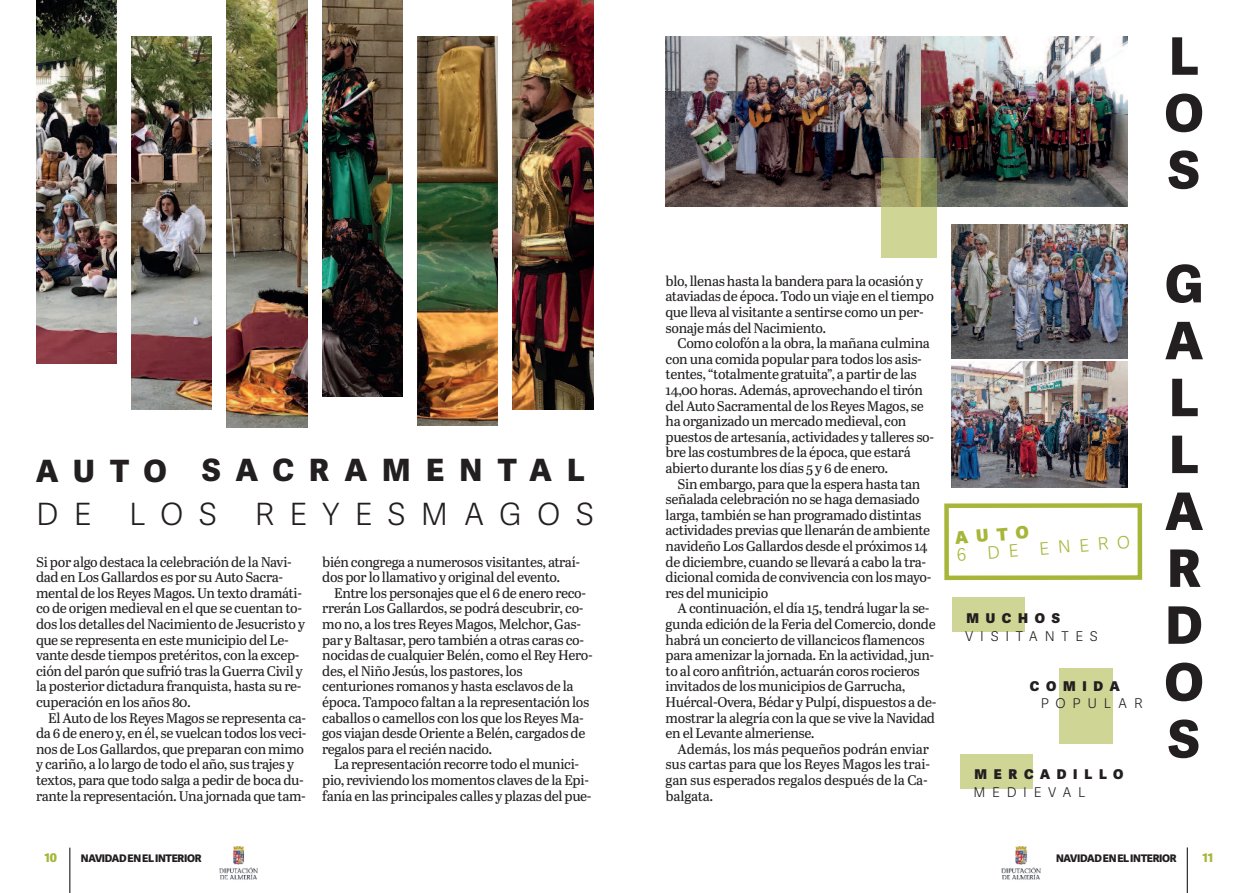
<style>
.page{position:relative;width:1259px;height:893px;background:#fff}
.page>*{position:absolute;margin:0;border:0;box-sizing:border-box;transform-origin:0 0}
.t1{font:800 51.75px/56.8px "Adelle Sans Basic";color:#231f20;text-align:justify}
.t2{font:800 30.75px "Adelle Sans Basic";letter-spacing:.5em;color:#231f20}
.t3{font:300 30.75px "Adelle Sans Basic";letter-spacing:.5em;color:#231f20}
.t4{font:300 17.25px "Adelle Sans Basic";color:#a7b639}
.t5{font:800 17.25px "Adelle Sans Basic";color:#a7b639}
.t6{font:13.95px/15.6px "Abril Text";letter-spacing:-.025em;color:#231f20}
.t7{font:300 13.5px "Adelle Sans Basic";letter-spacing:.5em;color:#231f20}
.t8{font:800 13.5px "Adelle Sans Basic";letter-spacing:.5em;color:#231f20}
.t9{font:800 12px "Adelle Sans Basic";color:#a7b639}
.t10{font:800 10.5px "Adelle Sans Basic";letter-spacing:-.03em;color:#231f20}
</style>
<div class="page">
<hr style="left:1187px;top:847px;width:1px;height:46px;background:#000">
<img style="left:1001px;top:846px;width:39px;height:34px">
<hr style="left:70px;top:848px;width:1px;height:45px;background:#000">
<img style="left:219px;top:846px;width:38px;height:34px">
<img style="left:921px;top:36px;width:206px;height:170px">
<img style="left:36px;top:0;width:80px;height:363px">
<img style="left:951px;top:362px;width:176px;height:126px">
<img style="left:951px;top:224px;width:176px;height:134px">
<img style="left:665px;top:36px;width:256px;height:170px">
<img style="left:131px;top:36px;width:81px;height:373px">
<img style="left:227px;top:0;width:80px;height:427px">
<img style="left:322px;top:0;width:80px;height:396px">
<img style="left:417px;top:36px;width:81px;height:389px">
<img style="left:512px;top:0;width:81px;height:409px">
<div style="left:881px;top:206px;width:55px;height:51px;background:#cfd595"></div>
<img style="left:881px;top:158px;width:55px;height:48px">
<div style="left:951px;top:598px;width:73px;height:34px;background:#cfd595"></div>
<div style="left:960px;top:754px;width:72px;height:34px;background:#cfd595"></div>
<div style="left:1060px;top:668px;width:53px;height:75px;background:#cfd595"></div>
<div style="left:944px;top:503px;width:198px;height:77px;border:4px solid #a7b639"></div>
<h2 class="t2" style="left:36px;top:458px;width:550px">AUTO SACRAMENTAL</h2>
<h2 class="t3" style="left:36px;top:502px;width:559px">DE LOS REYESMAGOS</h2>
<p class="t6" style="left:36px;top:555px;width:270px">Si por algo destaca la celebración de la Navi&shy;dad en Los Gallardos es por su Auto Sacra&shy;mental de los Reyes Magos. Un texto dramáti&shy;co de origen medieval en el que se cuentan to&shy;dos los detalles del Nacimiento de Jesucristo y que se representa en este municipio del Le&shy;vante desde tiempos pretéritos, con la excep&shy;ción del parón que sufrió tras la Guerra Civil y la posterior dictadura franquista, hasta su re&shy;cuperación en los años 80.</p>
<p class="t6" style="left:36px;top:711px;width:272px;text-indent:12px">El Auto de los Reyes Magos se representa ca&shy;da 6 de enero y, en él, se vuelcan todos los veci&shy;nos de Los Gallardos, que preparan con mimo y cariño, a lo largo de todo el año, sus trajes y textos, para que todo salga a pedir de boca du&shy;rante la representación. Una jornada que tam-</p>
<p class="t6" style="left:322px;top:555px;width:260px">bién congrega a numerosos visitantes, atraí&shy;dos por lo llamativo y original del evento.</p>
<p class="t6" style="left:322px;top:586px;width:272px;text-indent:12px">Entre los personajes que el 6 de enero reco&shy;rrerán Los Gallardos, se podrá descubrir, co&shy;mo no, a los tres Reyes Magos, Melchor, Gas&shy;par y Baltasar, pero también a otras caras co&shy;nocidas de cualquier Belén, como el Rey Hero&shy;des, el Niño Jesús, los pastores, los centuriones romanos y hasta esclavos de la época. Tampoco faltan a la representación los caballos o camellos con los que los Reyes Ma&shy;gos viajan desde Oriente a Belén, cargados de regalos para el recién nacido.</p>
<p class="t6" style="left:322px;top:758px;width:271px;text-align:center">La representación recorre todo el munici&shy;pio, reviviendo los momentos claves de la Epi&shy;fanía en las principales calles y plazas del pue-</p>
<h1 class="t1" style="left:1164px;top:32px;width:41px">L O S</h1>
<p class="t6" style="left:665px;top:274px;width:270px">blo, llenas hasta la bandera para la ocasión y ataviadas de época. Todo un viaje en el tiempo que lleva al visitante a sentirse como un per&shy;sonaje más del Nacimiento.</p>
<p class="t6" style="left:665px;top:337px;width:270px;text-indent:12px">Como colofón a la obra, la mañana culmina con una comida popular para todos los asis&shy;tentes, “totalmente gratuita”, a partir de las 14,00 horas. Además, aprovechando el tirón del Auto Sacramental de los Reyes Magos, se ha organizado un mercado medieval, con puestos de artesanía, actividades y talleres so&shy;bre las costumbres de la época, que estará abierto durante los días 5 y 6 de enero.</p>
<p class="t6" style="left:665px;top:477px;width:267px;text-indent:12px">Sin embargo, para que la espera hasta tan señalada celebración no se haga demasiado larga, también se han programado distintas actividades previas que llenarán de ambiente navideño Los Gallardos desde el próximos 14 de diciembre, cuando se llevará a cabo la tra&shy;dicional comida de convivencia con los mayo&shy;res del municipio</p>
<p class="t6" style="left:665px;top:602px;width:272px;text-indent:12px">A continuación, el día 15, tendrá lugar la se&shy;gunda edición de la Feria del Comercio, donde habrá un concierto de villancicos flamencos para amenizar la jornada. En la actividad, jun&shy;to al coro anfitrión, actuarán coros rocieros invitados de los municipios de Garrucha, Huércal-Overa, Bédar y Pulpí, dispuestos a de&shy;mostrar la alegría con la que se vive la Navidad en el Levante almeriense.</p>
<p class="t6" style="left:665px;top:742px;width:266px;text-indent:12px">Además, los más pequeños podrán enviar sus cartas para que los Reyes Magos les trai&shy;gan sus esperados regalos después de la Ca&shy;balgata.</p>
<p class="t5" style="left:954px;top:531px;width:75px;rotate:-5deg">AUTO</p>
<p class="t4" style="left:956px;top:549px;width:175px;rotate:-5deg">6 DE ENERO</p>
<p class="t8" style="left:966px;top:613px;width:95px">MUCHOS</p>
<p class="t7" style="left:965px;top:631px;width:134px">VISITANTES</p>
<p class="t8" style="left:1030px;top:680px;width:91px">COMIDA</p>
<p class="t7" style="left:1040px;top:698px;width:103px">POPULAR</p>
<p class="t8" style="left:974px;top:769px;width:150px">MERCADILLO</p>
<p class="t7" style="left:973px;top:787px;width:114px">MEDIEVAL</p>
<h1 class="t1" style="left:1164px;top:260px;width:41px">G A L L A R D O S</h1>
<p class="t9" style="left:44px;top:853px;width:14px">10</p>
<p class="t10" style="left:81px;top:854px;width:122px">NAVIDADENELINTERIOR</p>
<p class="t10" style="left:1056px;top:854px;width:122px">NAVIDADENELINTERIOR</p>
<p class="t9" style="left:1202px;top:853px;width:12px">11</p>
</div>
